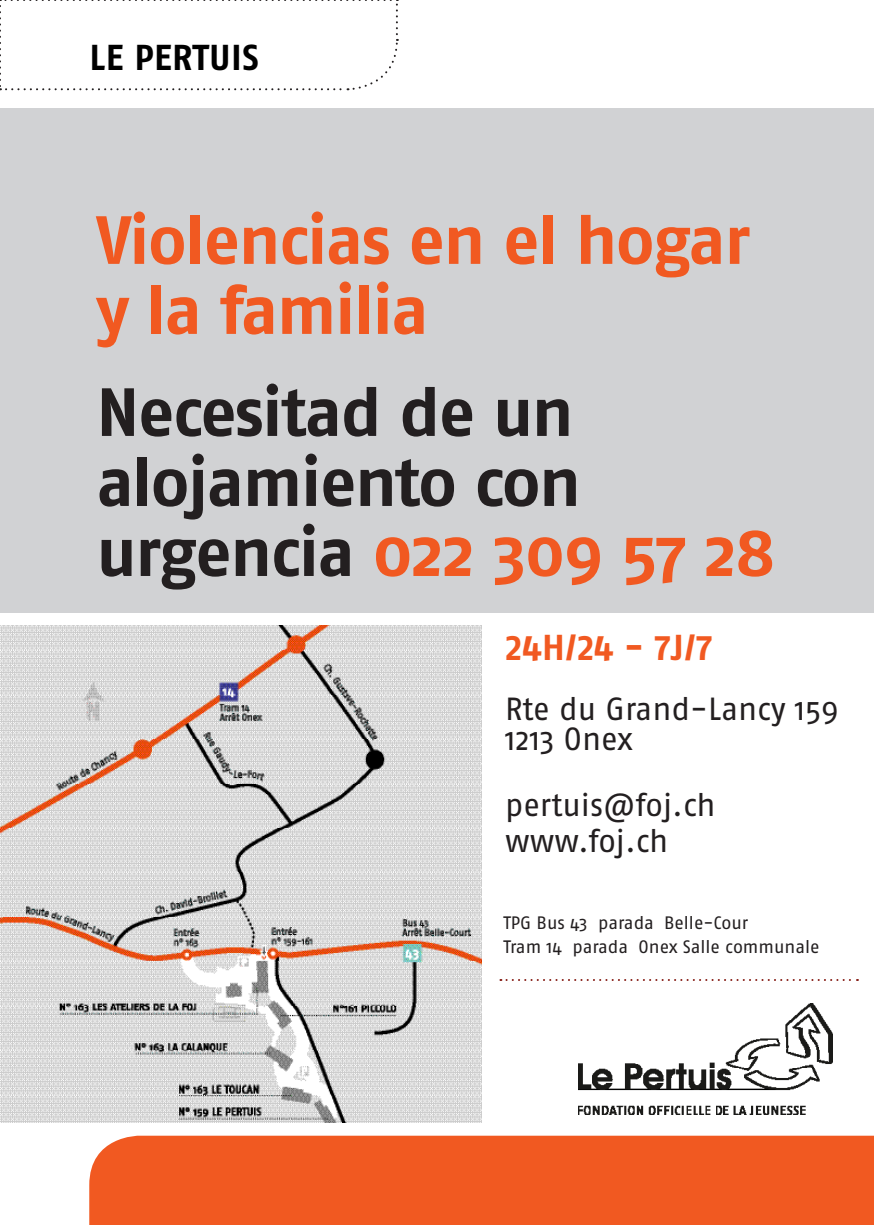
<style>
.page{position:relative;width:874px;height:1225px;background:#fff}
.page>*{position:absolute;margin:0;border:0;box-sizing:border-box;transform-origin:0 0}
.t1{font:700 68px/70px "Fago OT";letter-spacing:-.02em;color:#231f20}
.t2{font:700 68px/70px "Fago OT";letter-spacing:-.02em;color:#f15921}
.Date_et_heure{font:700 36px "Fago OT";color:#f15921}
.Invitation_Titre{font:700 36px "Fago OT";letter-spacing:.01em;color:#000}
.t3{font:32px "Fago OT";color:#231f20}
.Corps_de_texte{font:18px "Fago OT";color:#231f20}
.s1{color:#f15921}
</style>
<div class="page">
<div style="left:89px;top:1135px;width:784px;height:90px;background:#f15921"></div>
<svg style="left:0;top:0;width:399px;height:91px"></svg>
<img style="left:0;top:625px;width:481px;height:498px">
<img style="left:578px;top:1003px;width:254px;height:111px">
<svg style="left:500px;top:979px;width:357px;height:2px"></svg>
<div style="left:0;top:108px;width:873px;height:504px;background:#d1d2d4"></div>
<p class="Invitation_Titre" style="left:90px;top:36px;width:170px">LE PERTUIS</p>
<p class="t2" style="left:96px;top:205px;width:655px">Violencias en el hogar y la familia</p>
<p class="t1" style="left:96px;top:377px;width:680px">Necesitad de un alojamiento con urgencia <span class="s1">022 309 57 28</span></p>
<p class="Date_et_heure" style="left:505px;top:625px;width:208px">24H/24 - 7J/7</p>
<p class="t3" style="left:505px;top:689px;width:335px">Rte du Grand-Lancy 159</p>
<p class="t3" style="left:505px;top:719px;width:129px">1213 Onex</p>
<p class="t3" style="left:505px;top:785px;width:212px">pertuis@foj.ch</p>
<p class="t3" style="left:505px;top:821px;width:165px">www.foj.ch</p>
<p class="Corps_de_texte" style="left:503px;top:912px;width:246px">TPG Bus 43 parada Belle-Cour</p>
<p class="Corps_de_texte" style="left:503px;top:936px;width:317px">Tram 14 parada Onex Salle communale</p>
</div>
